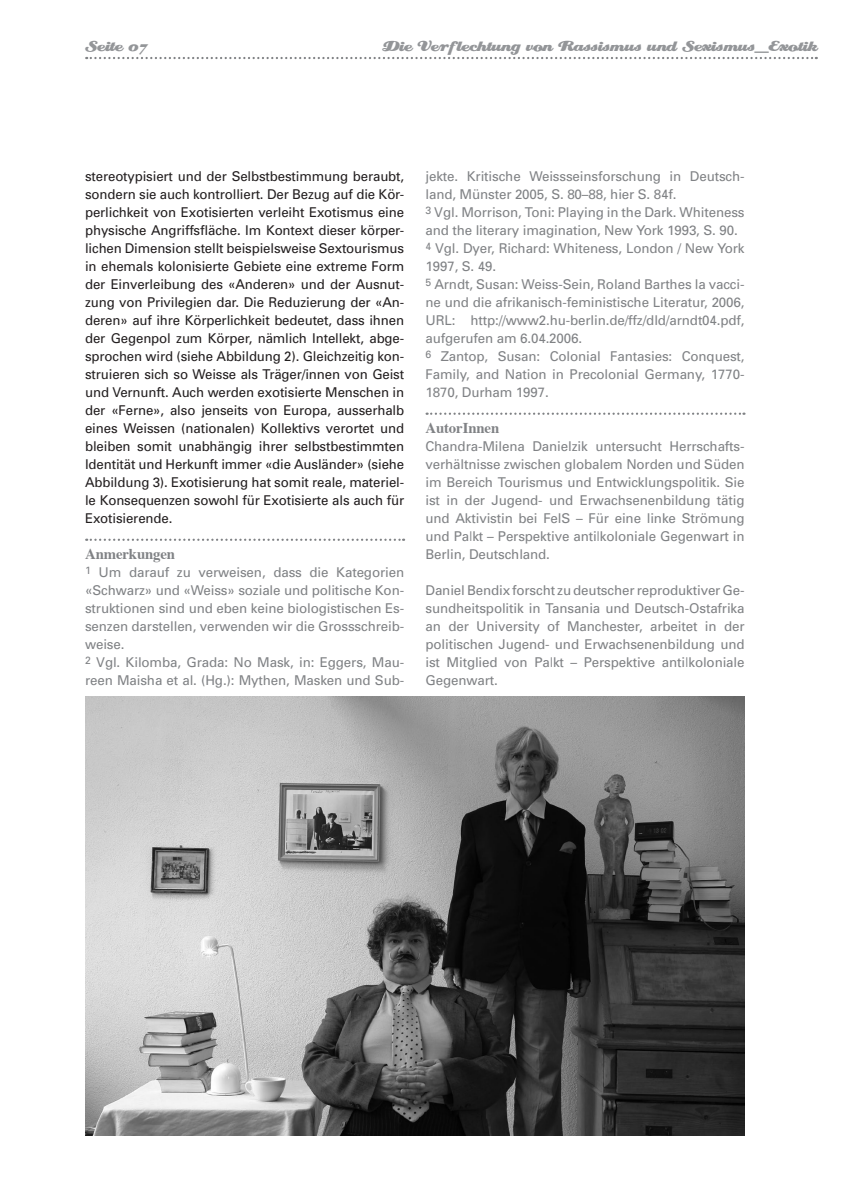
<style>
.page{position:relative;width:851px;height:1191px;background:#fff}
.page>*{position:absolute;margin:0;border:0;box-sizing:border-box;transform-origin:0 0}
.t1{font:17.25px "Creampuff";color:#939598}
.t2{font:700 15px "Times";letter-spacing:-.01em;color:#808285}
.t3{font:13.5px/18px "Univers";letter-spacing:-.01em;color:#808285}
.t4{font:13.5px/18px "Univers";letter-spacing:-.01em;color:#231f20;text-align:justify}
</style>
<div class="page">
<svg style="left:86px;top:57px;width:730px;height:2px"></svg>
<svg style="left:86px;top:538px;width:318px;height:3px"></svg>
<svg style="left:426px;top:412px;width:318px;height:3px"></svg>
<img style="left:85px;top:696px;width:659px;height:439px">
<p class="t1" style="left:85px;top:37px;width:65px">Seite 07</p>
<p class="t1" style="left:382px;top:37px;width:436px">Die Verflechtung von Rassismus und Sexismus_Exotik</p>
<p class="t4" style="left:85px;top:167px;width:320px">stereotypisiert und der Selbstbestimmung beraubt, sondern sie auch kontrolliert. Der Bezug auf die Kör&shy;perlichkeit von Exotisierten verleiht Exotismus eine physische Angriffsfläche. Im Kontext dieser körper&shy;lichen Dimension stellt beispielsweise Sextourismus in ehemals kolonisierte Gebiete eine extreme Form der Einverleibung des «Anderen» und der Ausnut&shy;zung von Privilegien dar. Die Reduzierung der «An&shy;deren» auf ihre Körperlichkeit bedeutet, dass ihnen der Gegenpol zum Körper, nämlich Intellekt, abge&shy;sprochen wird (siehe Abbildung 2). Gleichzeitig kon&shy;struieren sich so Weisse als Träger/innen von Geist und Vernunft. Auch werden exotisierte Menschen in der «Ferne», also jenseits von Europa, ausserhalb eines Weissen (nationalen) Kollektivs verortet und bleiben somit unabhängig ihrer selbstbestimmten Identität und Herkunft immer «die Ausländer» (siehe Abbildung 3). Exotisierung hat somit reale, materiel&shy;le Konsequenzen sowohl für Exotisierte als auch für Exotisierende.</p>
<p class="t2" style="left:85px;top:540px;width:92px">Anmerkungen</p>
<p class="t3" style="left:85px;top:563px;width:320px"><sup>1</sup> Um darauf zu verweisen, dass die Kategorien «Schwarz» und «Weiss» soziale und politische Kon&shy;struktionen sind und eben keine biologistischen Es&shy;senzen darstellen, verwenden wir die Grossschreib&shy;weise.<br><sup>2</sup> Vgl. Kilomba, Grada: No Mask, in: Eggers, Mau&shy;reen Maisha et al. (Hg.): Mythen, Masken und Sub-</p>
<p class="t3" style="left:425px;top:167px;width:320px">jekte. Kritische Weissseinsforschung in Deutsch&shy;land, Münster 2005, S. 80–88, hier S. 84f.<br><sup>3</sup> Vgl. Morrison, Toni: Playing in the Dark. Whiteness and the literary imagination, New York 1993, S. 90.<br><sup>4</sup> Vgl. Dyer, Richard: Whiteness, London / New York 1997, S. 49.<br><sup>5</sup> Arndt, Susan: Weiss-Sein, Roland Barthes la vacci&shy;ne und die afrikanisch-feministische Literatur, 2006, URL: http://www2.hu-berlin.de/ffz/dld/arndt04.pdf, aufgerufen am 6.04.2006.<br><sup>6</sup> Zantop, Susan: Colonial Fantasies: Conquest, Family, and Nation in Precolonial Germany, 1770- 1870, Durham 1997.</p>
<p class="t2" style="left:425px;top:414px;width:75px">AutorInnen</p>
<p class="t3" style="left:425px;top:437px;width:320px;text-align:justify">Chandra-Milena Danielzik untersucht Herrschafts&shy;verhältnisse zwischen globalem Norden und Süden im Bereich Tourismus und Entwicklungspolitik. Sie ist in der Jugend- und Erwachsenenbildung tätig und Aktivistin bei FelS – Für eine linke Strömung und Pa|kt – Perspektive anti|koloniale Gegenwart in Berlin, Deutschland.</p>
<p class="t3" style="left:425px;top:581px;width:320px;text-align:justify">Daniel Bendix forscht zu deutscher reproduktiver Ge&shy;sundheitspolitik in Tansania und Deutsch-Ostafrika an der University of Manchester, arbeitet in der politischen Jugend- und Erwachsenenbildung und ist Mitglied von Pa|kt – Perspektive anti|koloniale Gegenwart.</p>
</div>
